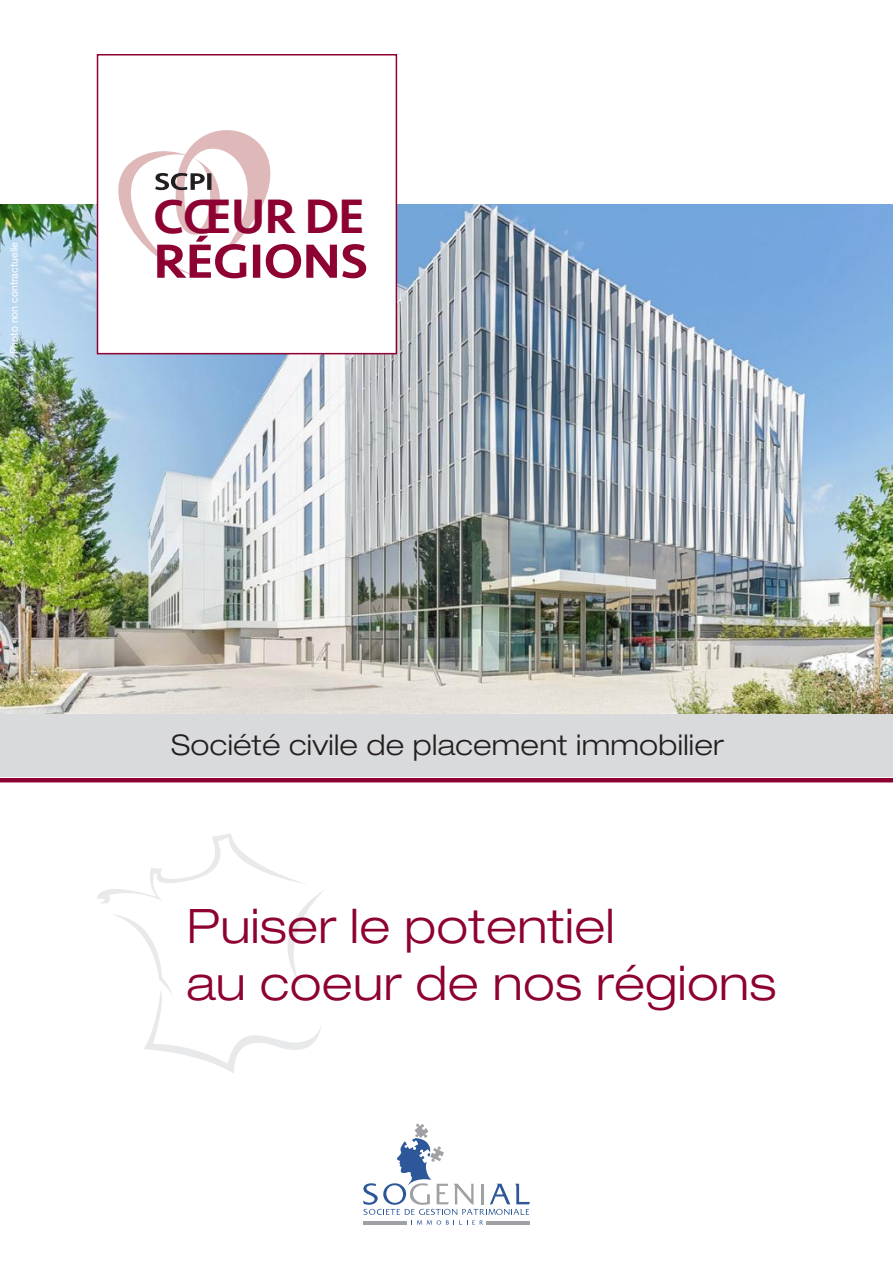
<style>
.page{position:relative;width:893px;height:1263px;background:#fff}
.page>*{position:absolute;margin:0;border:0;box-sizing:border-box;transform-origin:0 0}
.t1{font:500 49.65px "Seravek";letter-spacing:-.01em;color:#8d0133}
.t2{font:300 expanded 47.55px "Helvetica Neue";letter-spacing:.01em;color:#8d0133}
.t3{font:300 expanded 28.5px "Helvetica Neue";letter-spacing:.01em;color:#231f20}
.t4{font:10.5px "Helvetica Neue";color:#fff}
</style>
<div class="page">
<img style="left:0;top:204px;width:893px;height:510px">
<svg style="left:363px;top:1124px;width:167px;height:101px"></svg>
<hr style="left:363px;top:1221px;width:44px;height:3px;background:#a0a1a5">
<hr style="left:487px;top:1221px;width:43px;height:3px;background:#a0a1a5">
<div style="left:0;top:714px;width:893px;height:62px;background:#d9dadc"></div>
<hr style="left:0;top:778px;width:893px;height:4px;background:#8d0133">
<div style="left:97px;top:54px;width:300px;height:300px;background:#fff;border:2px solid #8d0133"></div>
<svg style="left:82px;top:80px;width:189px;height:198px"></svg>
<svg style="left:157px;top:236px;width:209px;height:42px"></svg>
<svg style="left:155px;top:173px;width:56px;height:17px"></svg>
<svg style="left:97px;top:834px;width:227px;height:239px"></svg>
<p class="t4" style="left:8px;top:354px;width:114px;rotate:-90deg">Photo non contractuelle</p>
<p class="t1" style="left:153px;top:185px;width:213px">CŒUR DE</p>
<p class="t3" style="left:171px;top:727px;width:554px">Société civile de placement immobilier</p>
<p class="t2" style="left:186px;top:897px;width:430px">Puiser le potentiel</p>
<p class="t2" style="left:186px;top:954px;width:591px">au coeur de nos régions</p>
</div>
